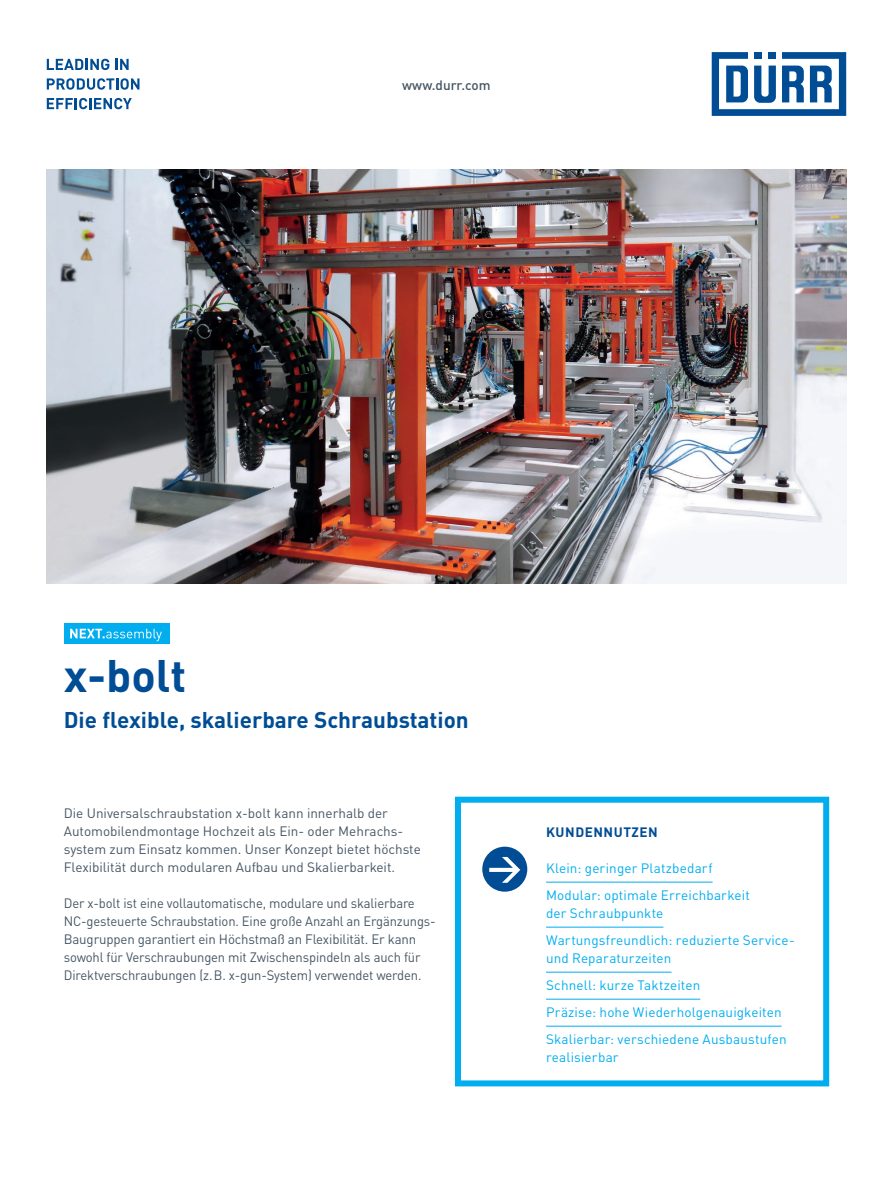
<style>
.page{position:relative;width:893px;height:1191px;background:#fff}
.page>*{position:absolute;margin:0;border:0;box-sizing:border-box;transform-origin:0 0}
.t1{font:700 45px "DIN Pro";color:#014d95}
.t2{font:700 22.5px "DIN Pro";color:#014d95}
.t3{font:13.5px/18px "DIN Pro";letter-spacing:-.01em;color:#465664;scale:.96 1}
.t4{font:13.5px/27px "DIN Pro";letter-spacing:.01em;color:#00aeef}
.t5{font:13.5px/18px "DIN Pro";letter-spacing:-.01em;color:#465664}
.t6{font:700 13.5px "DIN Pro";letter-spacing:.04em;color:#014d95}
.t7{font:500 13.5px "DIN Pro";color:#465664}
</style>
<div class="page">
<hr style="left:546px;top:882px;width:167px;height:1px;background:#00aeef">
<hr style="left:546px;top:927px;width:117px;height:1px;background:#00aeef">
<hr style="left:546px;top:972px;width:125px;height:1px;background:#00aeef">
<hr style="left:546px;top:999px;width:154px;height:1px;background:#00aeef">
<hr style="left:546px;top:1026px;width:236px;height:1px;background:#00aeef">
<div style="left:455px;top:796px;width:374px;height:290px;border:6px solid #00aeef"></div>
<div style="left:482px;top:846px;width:45px;height:45px;background:#014d95;border-radius:50%"></div>
<svg style="left:489px;top:857px;width:31px;height:25px"></svg>
<img style="left:47px;top:170px;width:799px;height:414px">
<svg style="left:712px;top:52px;width:134px;height:64px"></svg>
<svg style="left:47px;top:59px;width:62px;height:11px"></svg>
<svg style="left:115px;top:59px;width:14px;height:11px"></svg>
<svg style="left:47px;top:78px;width:92px;height:12px"></svg>
<svg style="left:47px;top:98px;width:85px;height:11px"></svg>
<div style="left:64px;top:622px;width:106px;height:21px;background:#00aeef"></div>
<svg style="left:70px;top:629px;width:92px;height:12px"></svg>
<p class="t7" style="left:402px;top:75px;width:90px">www.durr.com</p>
<h1 class="t1" style="left:64px;top:640px;width:124px">x-bolt</h1>
<h2 class="t2" style="left:64px;top:702px;width:407px">Die flexible, skalierbare Schraubstation</h2>
<p class="t5" style="left:64px;top:802px;width:359px">Die Universalschraubstation x-bolt kann innerhalb der Automobilendmontage Hochzeit als Ein- oder Mehrachs&shy;system zum Einsatz kommen. Unser Konzept bietet höchste Flexibilität durch modularen Aufbau und Skalierbarkeit.</p>
<p class="t3" style="left:64px;top:892px;width:389px">Der x-bolt ist eine vollautomatische, modulare und skalierbare NC-gesteuerte Schraubstation. Eine große Anzahl an Ergänzungs-Baugruppen garantiert ein Höchstmaß an Flexibilität. Er kann sowohl für Verschraubungen mit Zwischenspindeln als auch für Direktverschraubungen (z.B. x-gun-System) verwendet werden.</p>
<p class="t6" style="left:546px;top:822px;width:113px">KUNDENNUTZEN</p>
<p class="t4" style="left:546px;top:853px;width:205px">Klein: geringer Platzbedarf<br>Modular: optimale Erreichbarkeit</p>
<p class="t4" style="left:546px;top:898px;width:250px">der Schraubpunkte<br>Wartungsfreundlich: reduzierte Service-</p>
<p class="t4" style="left:546px;top:943px;width:242px">und Reparaturzeiten<br>Schnell: kurze Taktzeiten<br>Präzise: hohe Wiederholgenauigkeiten<br>Skalierbar: verschiedene Ausbaustufen</p>
<p class="t4" style="left:546px;top:1042px;width:74px">realisierbar</p>
</div>
